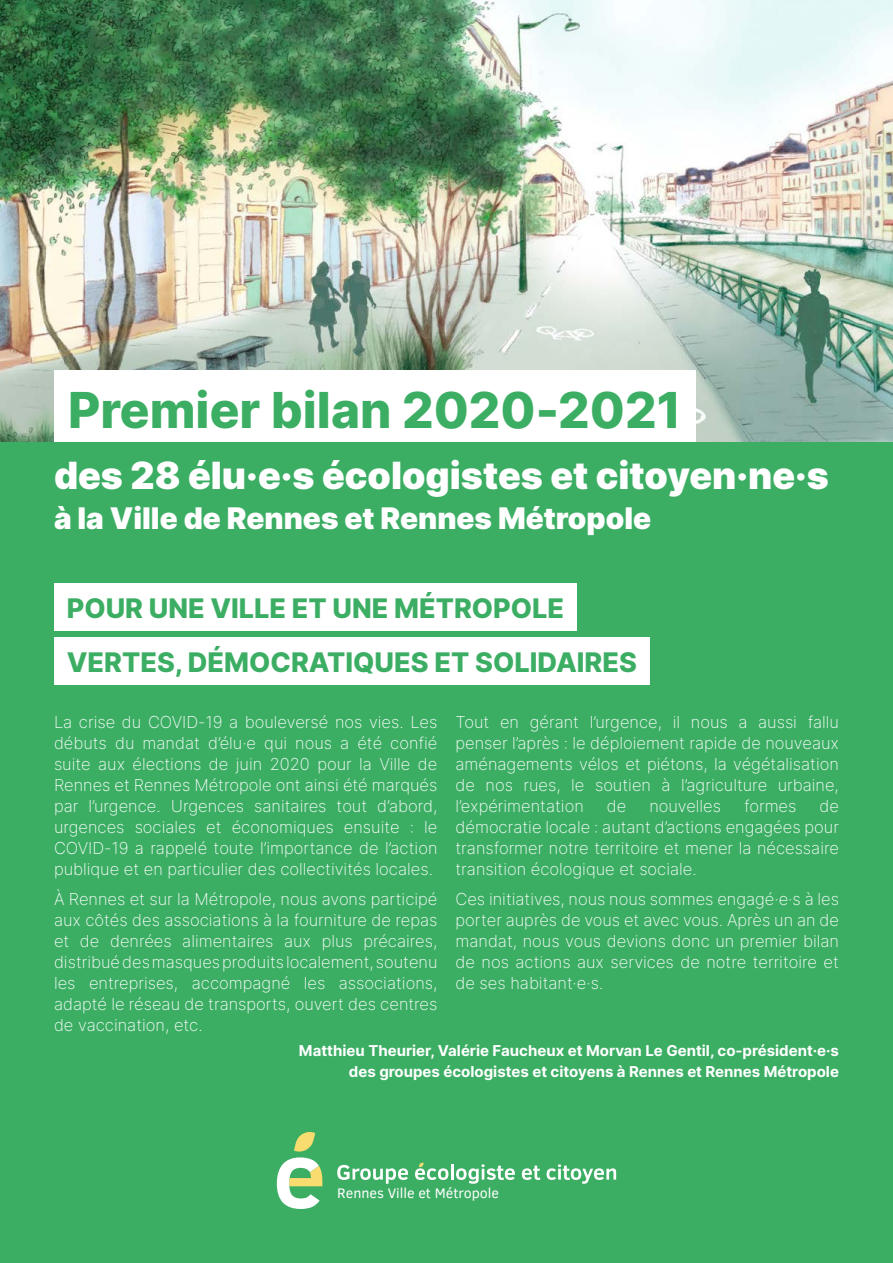
<style>
.page{position:relative;width:893px;height:1263px;background:#fff}
.page>*{position:absolute;margin:0;border:0;box-sizing:border-box;transform-origin:0 0}
.t1{font:800 49.5px "Inter";color:#3cae64}
.t2{font:900 37.5px "Inter";color:#fff}
.t3{font:900 29.7px "Inter";color:#fff}
.t4{font:800 27px/53.4px "Inter";color:#3cae64}
.t5{font:200 16.5px/21px "Inter";color:#fff;text-align:justify}
.t6{font:700 15px/21px "Inter";color:#fff;text-align:right}
.t7{font:14.25px "Clear Sans";color:#fff}
</style>
<div class="page">
<div style="left:0;top:442px;width:893px;height:821px;background:#3cae64"></div>
<img style="left:0;top:0;width:893px;height:442px">
<svg style="left:337px;top:1165px;width:71px;height:19px"></svg>
<hr style="left:451px;top:1164px;width:3px;height:15px;background:#fff">
<svg style="left:456px;top:1164px;width:59px;height:20px"></svg>
<svg style="left:522px;top:1166px;width:18px;height:14px"></svg>
<svg style="left:547px;top:1164px;width:69px;height:20px"></svg>
<svg style="left:415px;top:1162px;width:33px;height:18px"></svg>
<svg style="left:277px;top:1132px;width:45px;height:77px"></svg>
<div style="left:54px;top:370px;width:641px;height:72px;background:#fff"></div>
<div style="left:54px;top:584px;width:523px;height:47px;background:#fff"></div>
<div style="left:54px;top:637px;width:596px;height:47px;background:#fff"></div>
<h1 class="t1" style="left:68px;top:374px;width:615px">Premier bilan 2020-2021</h1>
<h2 class="t2" style="left:54px;top:448px;width:776px">des 28 élu·e·s écologistes et citoyen·ne·s</h2>
<h3 class="t3" style="left:54px;top:496px;width:599px">à la Ville de Rennes et Rennes Métropole</h3>
<h3 class="t4" style="left:67px;top:581px;width:572px">POUR UNE VILLE ET UNE MÉTROPOLE<br>VERTES, DÉMOCRATIQUES ET SOLIDAIRES</h3>
<p class="t5" style="left:54px;top:711px;width:385px">La crise du COVID-19 a bouleversé nos vies. Les débuts du mandat d’élu·e qui nous a été confié suite aux élections de juin 2020 pour la Ville de Rennes et Rennes Métropole ont ainsi été marqués par l’urgence. Urgences sanitaires tout d’abord, urgences sociales et économiques ensuite : le COVID-19 a rappelé toute l’importance de l’action publique et en particulier des collectivités locales.</p>
<p class="t5" style="left:54px;top:888px;width:385px">À Rennes et sur la Métropole, nous avons participé aux côtés des associations à la fourniture de repas et de denrées alimentaires aux plus précaires, distribué des masques produits localement, soutenu les entreprises, accompagné les associations, adapté le réseau de transports, ouvert des centres de vaccination, etc.</p>
<p class="t5" style="left:455px;top:711px;width:385px">Tout en gérant l’urgence, il nous a aussi fallu penser l’après : le déploiement rapide de nouveaux aménagements vélos et piétons, la végétalisation de nos rues, le soutien à l’agriculture urbaine, l’expérimentation</p>
<p class="t5" style="left:607px;top:795px;width:21px">de</p>
<p class="t5" style="left:649px;top:795px;width:73px">nouvelles</p>
<p class="t5" style="left:744px;top:795px;width:54px">formes</p>
<p class="t5" style="left:455px;top:795px;width:385px;text-indent:364px">de démocratie locale : autant d’actions engagées pour transformer notre territoire et mener la nécessaire transition écologique et sociale.</p>
<p class="t5" style="left:455px;top:888px;width:385px">Ces initiatives, nous nous sommes engagé·e·s à les porter auprès de vous et avec vous. Après un an de mandat, nous vous devions donc un premier bilan de nos actions aux services de notre territoire et de ses habitant·e·s.</p>
<p class="t6" style="left:299px;top:1039px;width:542px">Matthieu Theurier, Valérie Faucheux et Morvan Le Gentil, co-président·e·s des groupes écologistes et citoyens à Rennes et Rennes Métropole</p>
<p class="t7" style="left:337px;top:1183px;width:163px">Rennes Ville et Métropole</p>
</div>
